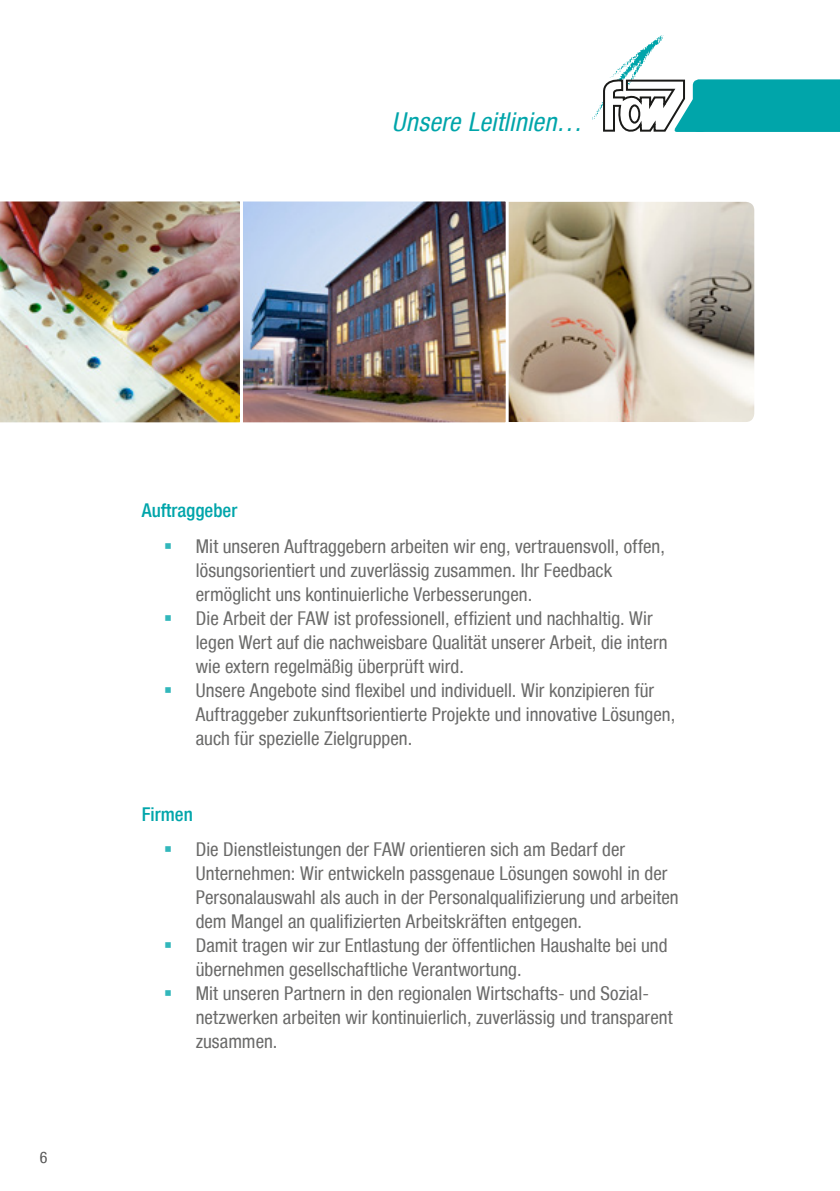
<style>
.page{position:relative;width:840px;height:1191px;background:#fff}
.page>*{position:absolute;margin:0;border:0;box-sizing:border-box;transform-origin:0 0}
.t1{font:italic condensed 26px "Helvetica Neue";letter-spacing:.01em;color:#00a5aa}
.t2{font:condensed 19px/24px "Helvetica Neue";color:#6a6a69}
.t3{font:500 condensed 19px "Helvetica Neue";color:#00a5aa}
.t4{font:condensed 16px "Helvetica Neue";color:#565656}
</style>
<div class="page">
<svg style="left:592px;top:35px;width:247px;height:97px"></svg>
<img style="left:508px;top:202px;width:245px;height:220px">
<img style="left:243px;top:202px;width:261px;height:219px">
<div style="left:238px;top:198px;width:270px;height:227px;border:3px solid #fff;border-radius:2px"></div>
<img style="left:0;top:198px;width:243px;height:227px">
<h1 class="t1" style="left:391px;top:107px;width:192px">Unsere Leitlinien…</h1>
<p class="t4" style="left:40px;top:1147px;width:9px">6</p>
<p class="t3" style="left:142px;top:499px;width:97px">Auftraggeber</p>
<p class="t2" style="left:196px;top:534px;width:480px">Mit unseren Auftraggebern arbeiten wir eng, vertrauensvoll, offen, lösungsorientiert und zuverlässig zusammen. Ihr Feedback ermöglicht uns kontinuierliche Verbesserungen.<br>Die Arbeit der FAW ist professionell, effizient und nachhaltig. Wir legen Wert auf die nachweisbare Qualität unserer Arbeit, die intern wie extern regelmäßig überprüft wird.<br>Unsere Angebote sind flexibel und individuell. Wir konzipieren für Auftraggeber zukunftsorientierte Projekte und innovative Lösungen, auch für spezielle Zielgruppen.</p>
<p class="t3" style="left:142px;top:802px;width:52px">Firmen</p>
<p class="t2" style="left:195px;top:837px;width:484px">Die Dienstleistungen der FAW orientieren sich am Bedarf der Unternehmen: Wir entwickeln passgenaue Lösungen sowohl in der Personalauswahl als auch in der Personalqualifizierung und arbeiten dem Mangel an qualifizierten Arbeitskräften entgegen.<br>Damit tragen wir zur Entlastung der öffentlichen Haushalte bei und übernehmen gesellschaftliche Verantwortung.<br>Mit unseren Partnern in den regionalen Wirtschafts- und Sozial&shy;netzwerken arbeiten wir kontinuierlich, zuverlässig und transparent zusammen.</p>
</div>
